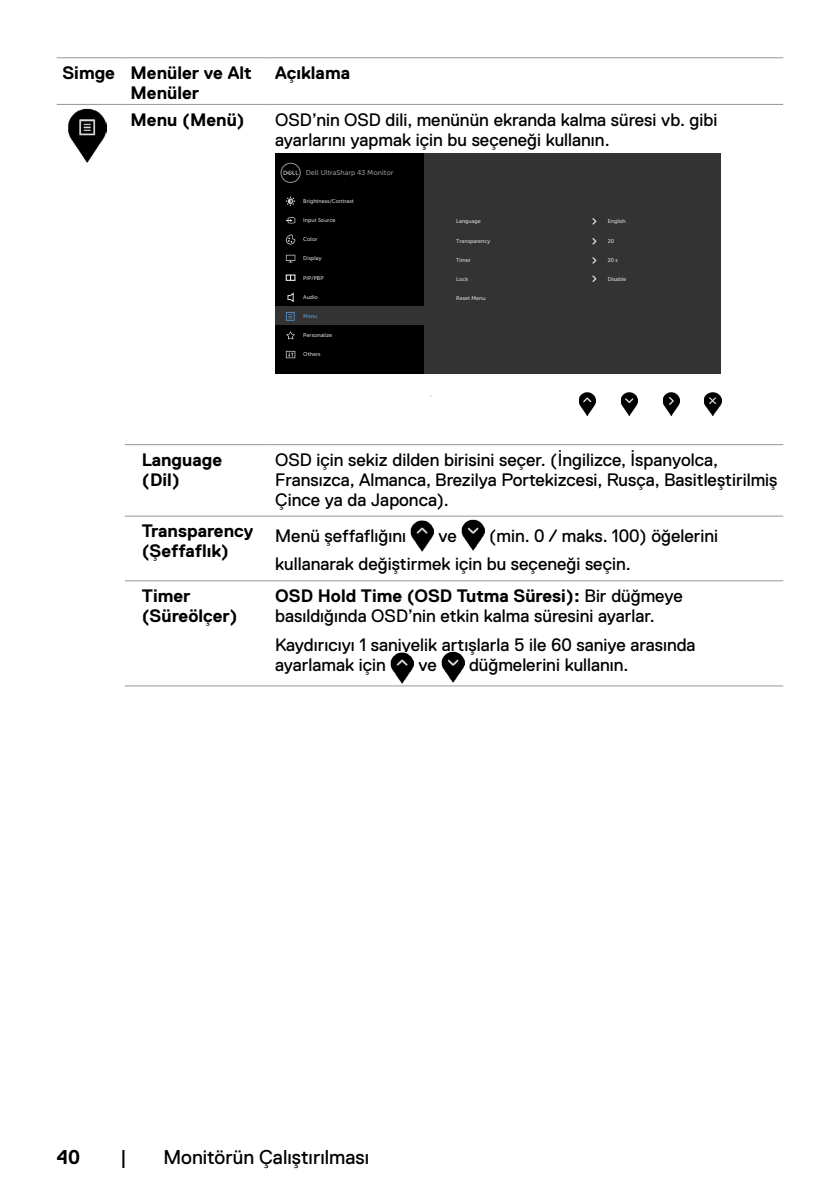
<style>
.page{position:relative;width:840px;height:1191px;background:#fff}
.page>*{position:absolute;margin:0;border:0;box-sizing:border-box;transform-origin:0 0}
.t1{font:20px "Dell Replica";color:#000}
.t2{font:700 20px "Dell Replica";color:#000}
.Table_Paragraph{font:18px/20px "Dell Replica";color:#000}
.Table_Paragraph-Inde{font:700 18px/20px "Dell Replica";color:#000}
.Table_Head{font:700 18px/20px "Dell Replica";color:#000}
.t3{font:7px "Museo Sans For Dell 500";color:#939393}
.t4{font:5.4px "Museo Sans For Dell 500";color:#d9d9d9}
.t5{font:5.4px "Museo Sans For Dell 500";color:#5b9bd5}
.s1{font-weight:700}
</style>
<div class="page">
<hr style="left:57px;top:57px;width:68px;height:1px;background:#939598">
<hr style="left:125px;top:57px;width:144px;height:1px;background:#939598">
<hr style="left:269px;top:57px;width:513px;height:1px;background:#939598">
<hr style="left:57px;top:104px;width:68px;height:1px;background:#939598">
<hr style="left:125px;top:104px;width:144px;height:1px;background:#939598">
<hr style="left:269px;top:104px;width:513px;height:1px;background:#939598">
<hr style="left:125px;top:444px;width:144px;height:1px;background:#939598">
<hr style="left:269px;top:444px;width:513px;height:1px;background:#939598">
<hr style="left:125px;top:516px;width:144px;height:1px;background:#939598">
<hr style="left:269px;top:516px;width:513px;height:1px;background:#939598">
<hr style="left:125px;top:580px;width:144px;height:1px;background:#939598">
<hr style="left:269px;top:580px;width:513px;height:1px;background:#939598">
<hr style="left:125px;top:685px;width:144px;height:1px;background:#939598">
<hr style="left:269px;top:685px;width:513px;height:1px;background:#939598">
<img style="left:68px;top:108px;width:39px;height:54px">
<div style="left:275px;top:153px;width:445px;height:220px;background:#333"></div>
<div style="left:275px;top:153px;width:149px;height:39px;background:#000"></div>
<svg style="left:280px;top:163px;width:20px;height:20px"></svg>
<div style="left:275px;top:211px;width:149px;height:19px;background:#000"></div>
<div style="left:275px;top:230px;width:149px;height:19px;background:#000"></div>
<div style="left:275px;top:249px;width:149px;height:19px;background:#000"></div>
<div style="left:275px;top:268px;width:149px;height:19px;background:#000"></div>
<div style="left:275px;top:287px;width:149px;height:19px;background:#000"></div>
<div style="left:275px;top:326px;width:149px;height:19px;background:#000"></div>
<div style="left:275px;top:345px;width:149px;height:19px;background:#000"></div>
<div style="left:275px;top:364px;width:149px;height:9px;background:#000"></div>
<div style="left:275px;top:192px;width:149px;height:19px;background:#000"></div>
<svg style="left:592px;top:218px;width:4px;height:7px"></svg>
<svg style="left:592px;top:238px;width:4px;height:7px"></svg>
<svg style="left:592px;top:257px;width:4px;height:7px"></svg>
<svg style="left:592px;top:275px;width:4px;height:7px"></svg>
<img style="left:579px;top:393px;width:16px;height:23px">
<img style="left:621px;top:393px;width:16px;height:23px">
<img style="left:663px;top:393px;width:16px;height:23px">
<img style="left:704px;top:393px;width:16px;height:23px">
<svg style="left:286px;top:217px;width:9px;height:6px"></svg>
<svg style="left:286px;top:255px;width:9px;height:7px"></svg>
<svg style="left:286px;top:196px;width:9px;height:10px"></svg>
<svg style="left:285px;top:234px;width:10px;height:11px"></svg>
<svg style="left:286px;top:312px;width:8px;height:9px"></svg>
<svg style="left:286px;top:331px;width:9px;height:9px"></svg>
<svg style="left:286px;top:351px;width:9px;height:7px"></svg>
<svg style="left:287px;top:292px;width:7px;height:11px"></svg>
<svg style="left:285px;top:274px;width:10px;height:7px"></svg>
<img style="left:410px;top:520px;width:23px;height:31px">
<img style="left:461px;top:519px;width:23px;height:31px">
<img style="left:390px;top:652px;width:23px;height:31px">
<img style="left:441px;top:651px;width:23px;height:32px">
<p class="Table_Head" style="left:62px;top:63px;width:54px">Simge</p>
<p class="Table_Head" style="left:130px;top:63px;width:122px">Menüler ve Alt<br>Menüler</p>
<p class="Table_Head" style="left:275px;top:63px;width:76px">Açıklama</p>
<p class="Table_Paragraph-Inde" style="left:130px;top:110px;width:115px">Menu (Menü)</p>
<p class="Table_Paragraph" style="left:275px;top:110px;width:443px">OSD’nin OSD dili, menünün ekranda kalma süresi vb. gibi ayarlarını yapmak için bu seçeneği kullanın.</p>
<p class="t3" style="left:306px;top:169px;width:89px">Dell UltraSharp 43 Monitor</p>
<p class="t4" style="left:303px;top:198px;width:52px">Brightness/Contrast</p>
<p class="t4" style="left:303px;top:236px;width:16px">Color</p>
<p class="t4" style="left:303px;top:255px;width:20px">Display</p>
<p class="t4" style="left:303px;top:217px;width:34px">Input Source</p>
<p class="t4" style="left:456px;top:218px;width:26px">Language</p>
<p class="t4" style="left:607px;top:218px;width:20px">English</p>
<p class="t4" style="left:456px;top:238px;width:35px">Transparency</p>
<p class="t4" style="left:456px;top:257px;width:16px">Timer</p>
<p class="t4" style="left:607px;top:238px;width:8px">20</p>
<p class="t4" style="left:607px;top:257px;width:12px">20 s</p>
<p class="t4" style="left:303px;top:275px;width:22px">PIP/PBP</p>
<p class="t4" style="left:607px;top:276px;width:20px">Disable</p>
<p class="t4" style="left:303px;top:294px;width:16px">Audio</p>
<p class="t5" style="left:303px;top:313px;width:16px">Menu</p>
<p class="t4" style="left:303px;top:332px;width:30px">Personalize</p>
<p class="t4" style="left:303px;top:351px;width:19px">Others</p>
<p class="t4" style="left:456px;top:276px;width:14px">Lock</p>
<p class="t4" style="left:456px;top:295px;width:31px">Reset Menu</p>
<p class="Table_Paragraph-Inde" style="left:142px;top:449px;width:82px">Language (Dil)</p>
<p class="Table_Paragraph" style="left:275px;top:449px;width:503px">OSD için sekiz dilden birisini seçer. (İngilizce, İspanyolca,<br>Fransızca, Almanca, Brezilya Portekizcesi, Rusça, Basitleştirilmiş<br>Çince ya da Japonca).</p>
<p class="Table_Paragraph-Inde" style="left:142px;top:521px;width:113px">Transparency (Şeffaflık)</p>
<p class="Table_Paragraph" style="left:275px;top:525px;width:132px">Menü şeffaflığını</p>
<p class="Table_Paragraph" style="left:438px;top:525px;width:20px">ve</p>
<p class="Table_Paragraph" style="left:275px;top:521px;width:444px;line-height:28px;text-indent:214px">(min. 0 / maks. 100) öğelerini kullanarak değiştirmek için bu seçeneği seçin.</p>
<p class="Table_Paragraph-Inde" style="left:142px;top:585px;width:97px">Timer (Süreölçer)</p>
<p class="Table_Paragraph" style="left:275px;top:585px;width:409px"><span class="s1">OSD Hold Time (OSD Tutma Süresi):</span> Bir düğmeye basıldığında OSD’nin etkin kalma süresini ayarlar.</p>
<p class="Table_Paragraph" style="left:275px;top:635px;width:421px">Kaydırıcıyı 1 saniyelik artışlarla 5 ile 60 saniye arasında ayarlamak için</p>
<p class="Table_Paragraph" style="left:418px;top:655px;width:20px">ve</p>
<p class="Table_Paragraph" style="left:468px;top:655px;width:161px">düğmelerini kullanın.</p>
<p class="t2" style="left:57px;top:1146px;width:25px">40</p>
<p class="t1" style="left:120px;top:1146px;width:8px">|</p>
<p class="t1" style="left:163px;top:1146px;width:207px">Monitörün Çalıştırılması</p>
</div>
